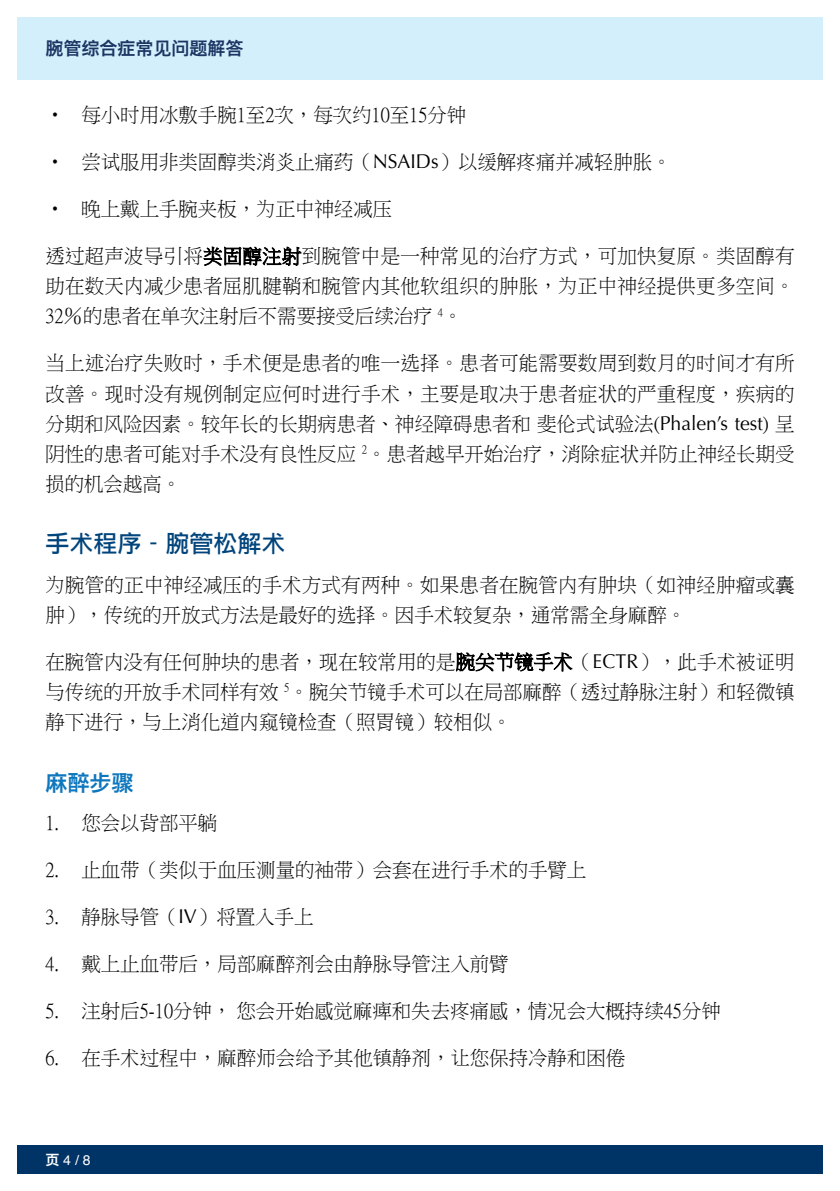
<style>
.page{position:relative;width:840px;height:1191px;background:#fff}
.page>*{position:absolute;margin:0;border:0;box-sizing:border-box;transform-origin:0 0}
.t1{font:24px "Li Hei Pro";color:#00447c}
.t2{font:22px "Hiragino Sans GB W6";color:#0d76bd}
.t3{font:20px/30px "P Ming Li U";color:#000;text-align:justify}
.t4{font:18px "Hiragino Sans GB W6";color:#1c3664}
.t5{font:14px "Helvetica";color:#fff}
.s1{font-family:"Optima"}
.s2{font-family:"Hiragino Sans GB W6"}
</style>
<div class="page">
<div style="left:17px;top:1145px;width:805px;height:29px;background:#036"></div>
<div style="left:17px;top:18px;width:805px;height:62px;background:#d4effc"></div>
<p class="t4" style="left:45px;top:37px;width:199px">腕管综合症常见问题解答</p>
<p class="t3" style="left:45px;top:100px;width:422px">• 每小时用冰敷手腕1至2次，每次约10至15分钟</p>
<p class="t3" style="left:45px;top:147px;width:627px">• 尝试服用非类固醇类消炎止痛药（<span class="s1">NSAIDs</span>）以缓解疼痛并减轻肿胀。</p>
<p class="t3" style="left:45px;top:194px;width:348px">• 晚上戴上手腕夹板，为正中神经减压</p>
<p class="t3" style="left:45px;top:241px;width:750px">透过超声波导引将类固醇注射到腕管中是一种常见的治疗方式，可加快复原。类固醇有助在数天内减少患者屈肌腱鞘和腕管内其他软组织的肿胀，为正中神经提供更多空间。32％的患者在单次注射后不需要接受后续治疗 <sup>4</sup>。</p>
<p class="t3" style="left:45px;top:348px;width:750px">当上述治疗失败时，手术便是患者的唯一选择。患者可能需要数周到数月的时间才有所改善。现时没有规例制定应何时进行手术，主要是取决于患者症状的严重程度，疾病的分期和风险因素。较年长的长期病患者、神经障碍患者和 斐伦式试验法(<span class="s1">Phalen’s test</span>) 呈阴性的患者可能对手术没有良性反应 <sup>2</sup>。患者越早开始治疗，消除症状并防止神经长期受损的机会越高。</p>
<p class="t1" style="left:45px;top:532px;width:241px">手术程序 - 腕管松解术</p>
<p class="t3" style="left:45px;top:570px;width:750px">为腕管的正中神经减压的手术方式有两种。如果患者在腕管内有肿块（如神经肿瘤或囊肿），传统的开放式方法是最好的选择。因手术较复杂，通常需全身麻醉。</p>
<p class="t3" style="left:45px;top:647px;width:750px">在腕管内没有任何肿块的患者，现在较常用的是腕关节镜手术（<span class="s1">ECTR</span>），此手术被证明与传统的开放手术同样有效 <sup>5</sup>。腕关节镜手术可以在局部麻醉（透过静脉注射）和轻微镇静下进行，与上消化道内窥镜检查（照胃镜）较相似。</p>
<p class="t2" style="left:45px;top:768px;width:89px">麻醉步骤</p>
<p class="t3" style="left:45px;top:808px;width:173px">1. 您会以背部平躺</p>
<p class="t3" style="left:45px;top:855px;width:542px">2. 止血带（类似于血压测量的袖带）会套在进行手术的手臂上</p>
<p class="t3" style="left:45px;top:902px;width:269px">3. 静脉导管（<span class="s1">IV</span>）将置入手上</p>
<p class="t3" style="left:45px;top:949px;width:464px">4. 戴上止血带后，局部麻醉剂会由静脉导管注入前臂</p>
<p class="t3" style="left:45px;top:996px;width:676px">5. 注射后5-10分钟， 您会开始感觉麻痺和失去疼痛感，情况会大概持续45分钟</p>
<p class="t3" style="left:45px;top:1043px;width:581px">6. 在手术过程中，麻醉师会给予其他镇静剂，让您保持冷静和困倦</p>
<p class="t5" style="left:45px;top:1149px;width:47px"><span class="s2">页</span> 4 / 8</p>
</div>
